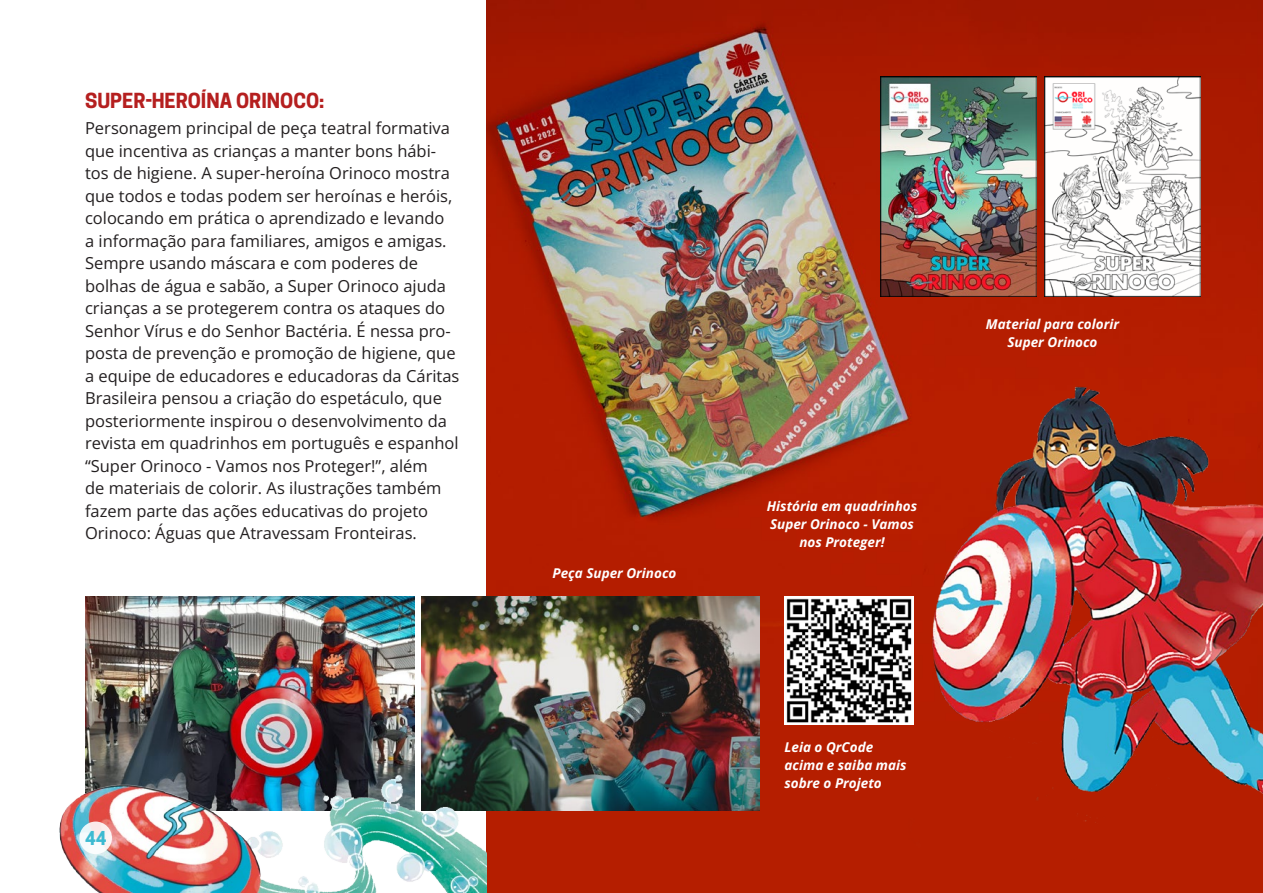
<style>
.page{position:relative;width:1263px;height:893px;background:#fff}
.page>*{position:absolute;margin:0;border:0;box-sizing:border-box;transform-origin:0 0}
.Heading_2{font:700 19.5px "Cooper Hewitt";color:#b51f1f}
.Heading_2-2{font:700 18px "Cooper Hewitt";color:#3dbad1}
.t1{font:16.5px/22.5px "Open Sans";color:#231f20}
.t2{font:italic 700 13.5px/18px "Open Sans";color:#fff;text-align:center}
</style>
<div class="page">
<div style="left:487px;top:0;width:776px;height:893px;background:#b51e00"></div>
<img style="left:487px;top:0;width:776px;height:720px">
<img style="left:889px;top:353px;width:374px;height:469px">
<img style="left:880px;top:77px;width:156px;height:220px">
<img style="left:1045px;top:77px;width:156px;height:220px">
<img style="left:85px;top:596px;width:330px;height:174px">
<img style="left:421px;top:596px;width:338px;height:215px">
<img style="left:59px;top:770px;width:428px;height:123px">
<img style="left:784px;top:596px;width:129px;height:129px">
<svg style="left:79px;top:821px;width:33px;height:33px"></svg>
<p class="Heading_2" style="left:85px;top:89px;width:241px">SUPER-HEROÍNA ORINOCO:</p>
<p class="t1" style="left:85px;top:117px;width:376px">Personagem principal de peça teatral formativa que incentiva as crianças a manter bons hábi&shy;tos de higiene. A super-heroína Orinoco mostra que todos e todas podem ser heroínas e heróis, colocando em prática o aprendizado e levando<br>a informação para familiares, amigos e amigas.<br>Sempre usando máscara e com poderes de bolhas de água e sabão, a Super Orinoco ajuda crianças a se protegerem contra os ataques do Senhor Vírus e do Senhor Bactéria. É nessa pro&shy;posta de prevenção e promoção de higiene, que a equipe de educadores e educadoras da Cáritas Brasileira pensou a criação do espetáculo, que posteriormente inspirou o desenvolvimento da revista em quadrinhos em português e espanhol “Super Orinoco - Vamos nos Proteger!”, além<br>de materiais de colorir. As ilustrações também fazem parte das ações educativas do projeto Orinoco: Águas que Atravessam Fronteiras.</p>
<p class="Heading_2-2" style="left:85px;top:827px;width:23px">44</p>
<p class="t2" style="left:552px;top:564px;width:125px">Peça Super Orinoco</p>
<p class="t2" style="left:767px;top:497px;width:152px">História em quadrinhos<br>Super Orinoco - Vamos nos Proteger!</p>
<p class="t2" style="left:986px;top:314px;width:135px">Material para colorir<br>Super Orinoco</p>
<p class="t2" style="left:784px;top:737px;width:123px;text-align:left">Leia o QrCode acima e saiba mais sobre o Projeto</p>
</div>
